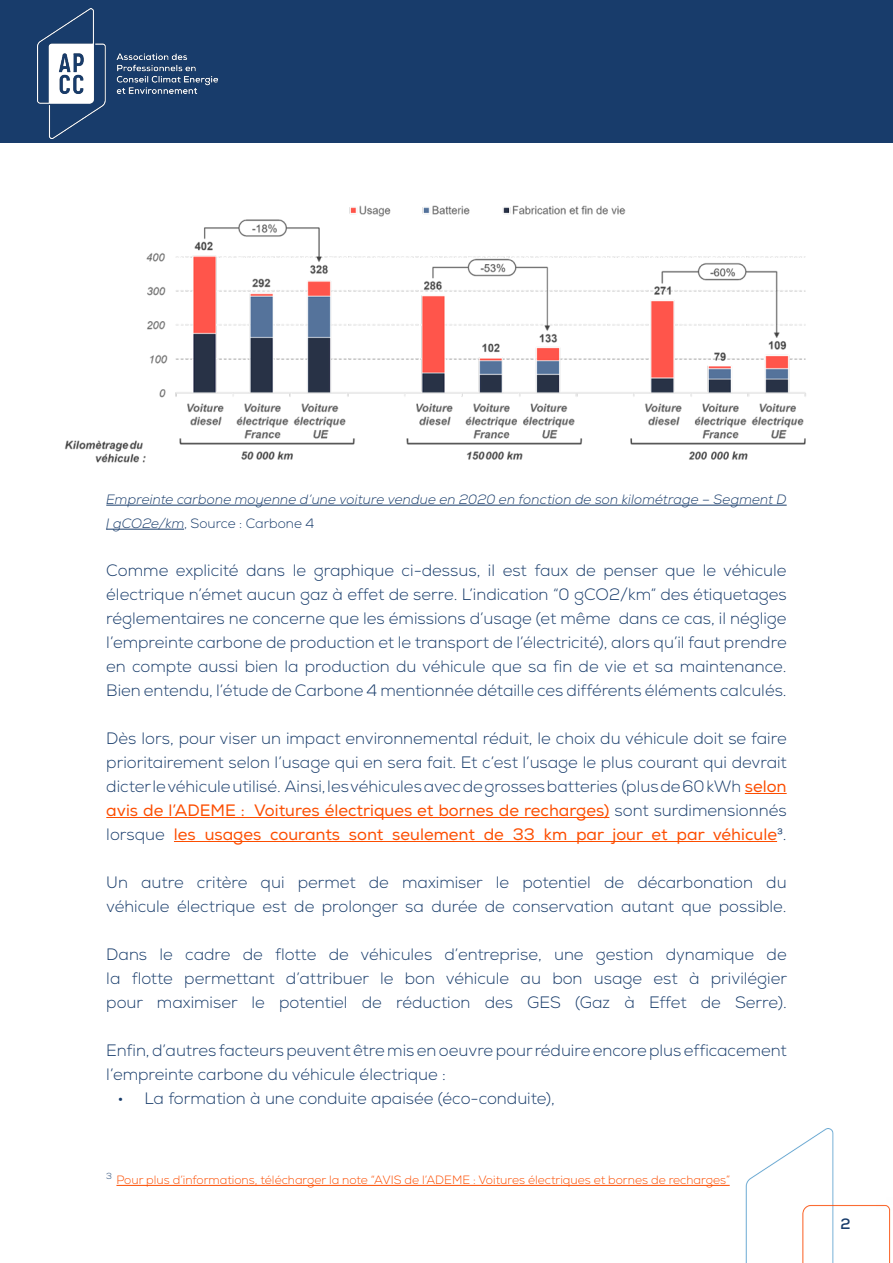
<style>
.page{position:relative;width:893px;height:1263px;background:#fff}
.page>*{position:absolute;margin:0;border:0;box-sizing:border-box;transform-origin:0 0}
.t1{font:300 16.5px/24px "Nexa";color:#183c6b;text-align:justify}
.t2{font:700 15px "Nexa";color:#183c6b}
.t3{font:italic 300 13.5px/24px "Nexa";letter-spacing:.01em;color:#183c6b}
.t4{font:300 12px "Nexa";color:#fc4d00}
.s1{font-style:normal}
.s2{font-weight:400;color:#fc4d00}
</style>
<div class="page">
<hr style="left:106px;top:505px;width:681px;height:1px;background:#183c6b">
<hr style="left:106px;top:529px;width:78px;height:1px;background:#183c6b">
<hr style="left:745px;top:793px;width:42px;height:1px;background:#fc4d00">
<hr style="left:106px;top:817px;width:503px;height:1px;background:#fc4d00">
<hr style="left:174px;top:841px;width:603px;height:1px;background:#fc4d00">
<img style="left:745px;top:1128px;width:146px;height:135px">
<div style="left:0;top:0;width:893px;height:142px;background:#183c6b"></div>
<img style="left:38px;top:9px;width:179px;height:129px">
<img style="left:64px;top:205px;width:742px;height:258px">
<hr style="left:116px;top:1185px;width:614px;height:1px;background:#fc4d00">
<p class="t3" style="left:106px;top:487px;width:682px">Empreinte carbone moyenne d’une voiture vendue en 2020 en fonction de son kilométrage – Segment D | gCO2e/km<span class="s1">, Source : Carbone 4</span></p>
<p class="t1" style="left:106px;top:559px;width:682px">Comme explicité dans le graphique ci-dessus, il est faux de penser que le véhicule électrique n’émet aucun gaz à effet de serre. L’indication “0 gCO2/km” des étiquetages réglementaires ne concerne que les émissions d’usage (et même dans ce cas, il néglige l’empreinte carbone de production et le transport de l’électricité), alors qu’il faut prendre en compte aussi bien la production du véhicule que sa fin de vie et sa maintenance.<br>Bien entendu, l’étude de Carbone 4 mentionnée détaille ces différents éléments calculés.</p>
<p class="t1" style="left:106px;top:727px;width:682px">Dès lors, pour viser un impact environnemental réduit, le choix du véhicule doit se faire prioritairement selon l’usage qui en sera fait. Et c’est l’usage le plus courant qui devrait dicter le véhicule utilisé. Ainsi, les véhicules avec de grosses batteries (plus de 60 kWh <span class="s2">selon avis de l’ADEME : Voitures électriques et bornes de recharges)</span> sont surdimensionnés lorsque <span class="s2">les usages courants sont seulement de 33 km par jour et par véhicule</span>3.</p>
<p class="t1" style="left:106px;top:871px;width:682px">Un autre critère qui permet de maximiser le potentiel de décarbonation du véhicule électrique est de prolonger sa durée de conservation autant que possible.</p>
<p class="t1" style="left:106px;top:943px;width:682px">Dans le cadre de flotte de véhicules d’entreprise, une gestion dynamique de la flotte permettant d’attribuer le bon véhicule au bon usage est à privilégier pour maximiser le potentiel de réduction des GES (Gaz à Effet de Serre).</p>
<p class="t1" style="left:106px;top:1039px;width:682px">Enfin, d’autres facteurs peuvent être mis en oeuvre pour réduire encore plus efficacement l’empreinte carbone du véhicule électrique :</p>
<p class="t1" style="left:118px;top:1087px;width:439px">• La formation à une conduite apaisée (éco-conduite),</p>
<p class="t4" style="left:106px;top:1173px;width:625px"><sup>3</sup> Pour plus d’informations, télécharger la note “AVIS de l’ADEME : Voitures électriques et bornes de recharges”</p>
<p class="t2" style="left:840px;top:1214px;width:12px">2</p>
</div>
